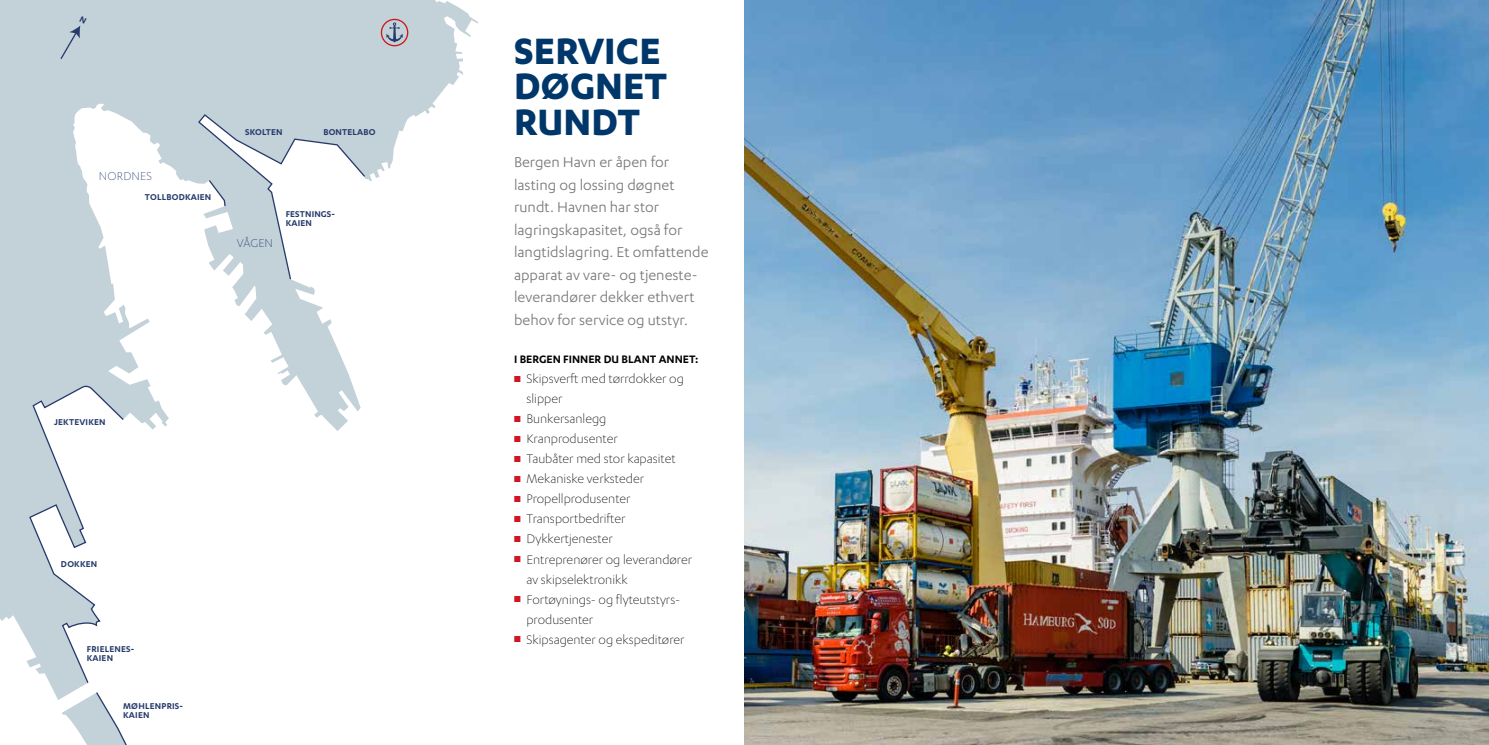
<style>
.page{position:relative;width:1489px;height:745px;background:#fff}
.page>*{position:absolute;margin:0;border:0;box-sizing:border-box;transform-origin:0 0}
.t1{font:700 42.5px/35px "Karbon";color:#00376a}
.t2{font:16.5px/22.5px "Karbon";color:#777679}
.t3{font:300 14.38px/20px "Karbon";color:#000}
.t4{font:300 13.12px "Karbon";letter-spacing:.01em;color:#263a6b}
.t5{font:600 12.5px "Karbon";color:#000}
.t6{font:600 9.88px/9.1px "Karbon";letter-spacing:.02em;color:#263a6b}
.s1{color:#ce1625}
</style>
<div class="page">
<img style="left:744px;top:0;width:744px;height:744px">
<svg style="left:0;top:0;width:478px;height:663px"></svg>
<svg style="left:197px;top:113px;width:169px;height:167px"></svg>
<svg style="left:28px;top:385px;width:109px;height:359px"></svg>
<svg style="left:386px;top:22px;width:17px;height:21px"></svg>
<div style="left:381px;top:19px;width:27px;height:27px;border:1px solid #cd171a;border-radius:50%"></div>
<svg style="left:59px;top:16px;width:28px;height:45px"></svg>
<p class="t4" style="left:99px;top:169px;width:55px">NORDNES</p>
<p class="t6" style="left:145px;top:192px;width:68px">TOLLBODKAIEN</p>
<p class="t6" style="left:245px;top:127px;width:39px">SKOLTEN</p>
<p class="t6" style="left:323px;top:127px;width:54px">BONTELABO</p>
<p class="t4" style="left:237px;top:236px;width:38px">VÅGEN</p>
<p class="t6" style="left:286px;top:209px;width:51px">FESTNINGS-<br>KAIEN</p>
<p class="t6" style="left:54px;top:416px;width:53px">JEKTEVIKEN</p>
<p class="t6" style="left:61px;top:558px;width:38px">DOKKEN</p>
<p class="t6" style="left:87px;top:643px;width:49px">FRIELENES-<br>KAIEN</p>
<p class="t6" style="left:123px;top:700px;width:61px">MØHLENPRIS-<br>KAIEN</p>
<h1 class="t1" style="left:514px;top:32px;width:154px">SERVICE<br>DØGNET<br>RUNDT</h1>
<p class="t2" style="left:514px;top:150px;width:196px">Bergen Havn er åpen for lasting og lossing døgnet rundt. Havnen har stor lagringskapasitet, også for langtidslagring. Et omfattende apparat av vare- og tjeneste&shy;leverandører dekker ethvert behov for service og utstyr.</p>
<p class="t5" style="left:514px;top:352px;width:186px">I BERGEN FINNER DU BLANT ANNET:</p>
<p class="t3" style="left:526px;top:368px;width:159px;text-indent:-12px"><span class="s1">■</span> Skipsverft med tørrdokker og slipper</p>
<p class="t3" style="left:514px;top:408px;width:94px"><span class="s1">■</span> Bunkersanlegg</p>
<p class="t3" style="left:514px;top:428px;width:105px"><span class="s1">■</span> Kranprodusenter</p>
<p class="t3" style="left:514px;top:448px;width:163px"><span class="s1">■</span> Taubåter med stor kapasitet</p>
<p class="t3" style="left:514px;top:468px;width:131px"><span class="s1">■</span> Mekaniske verksteder</p>
<p class="t3" style="left:514px;top:488px;width:118px"><span class="s1">■</span> Propellprodusenter</p>
<p class="t3" style="left:514px;top:508px;width:113px"><span class="s1">■</span> Transportbedrifter</p>
<p class="t3" style="left:514px;top:528px;width:100px"><span class="s1">■</span> Dykkertjenester</p>
<p class="t3" style="left:526px;top:548px;width:167px;text-indent:-12px"><span class="s1">■</span> Entreprenører og leverandører av skipselektronikk</p>
<p class="t3" style="left:526px;top:588px;width:153px;text-indent:-12px"><span class="s1">■</span> Fortøynings- og flyteutstyrs&shy;produsenter</p>
<p class="t3" style="left:514px;top:628px;width:172px"><span class="s1">■</span> Skipsagenter og ekspeditører</p>
</div>
